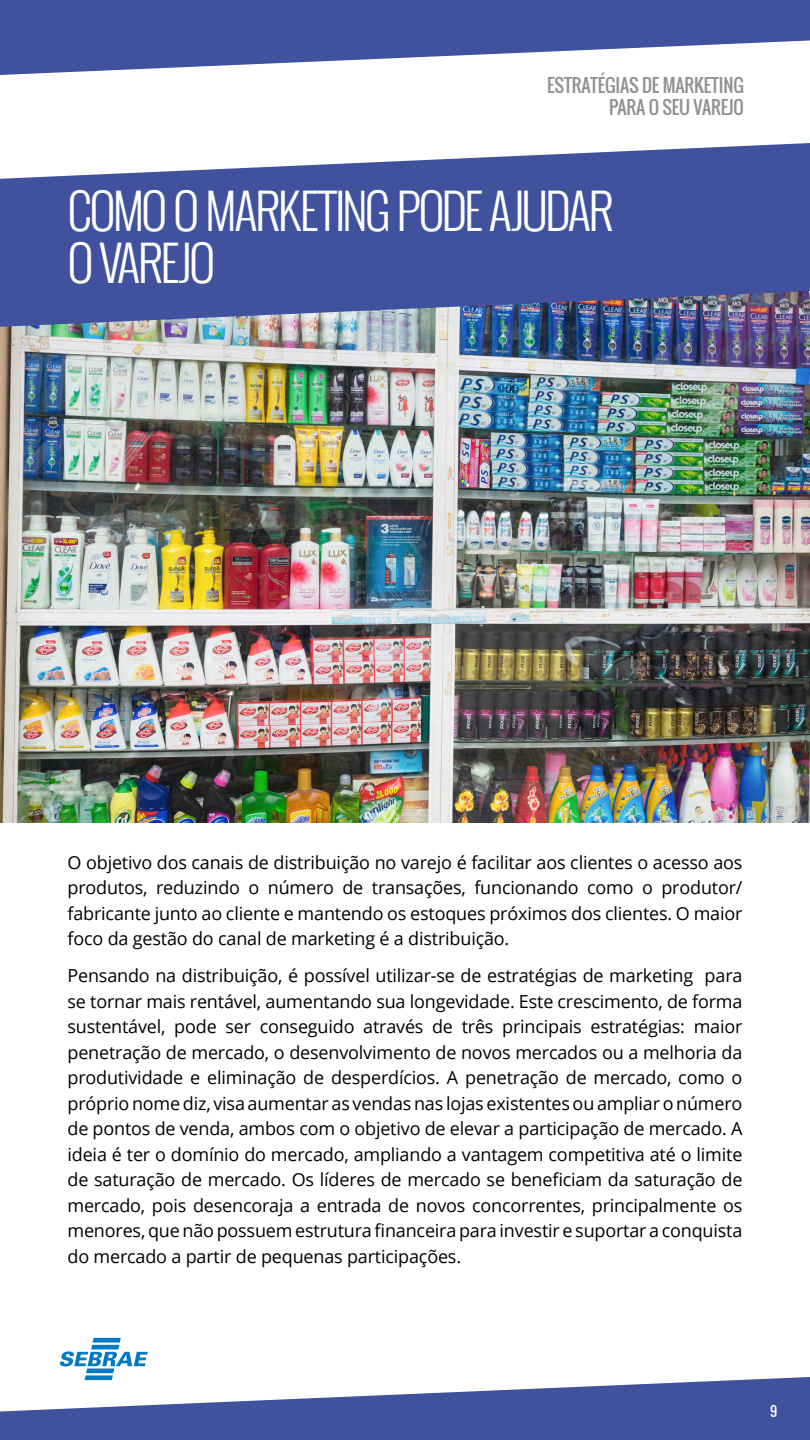
<style>
.page{position:relative;width:810px;height:1440px;background:#fff}
.page>*{position:absolute;margin:0;border:0;box-sizing:border-box;transform-origin:0 0}
.t1{font:300 48.75px/52.5px "Oswald";letter-spacing:-.055em;color:#fff}
.t2{font:18px/25.5px "Open Sans";letter-spacing:-.01em;color:#000;text-align:justify}
.t3{font:18px/22.5px "Oswald";letter-spacing:-.01em;color:#919191;text-align:right}
.t4{font:13.5px "Oswald";color:#fff}
</style>
<div class="page">
<img style="left:0;top:327px;width:810px;height:495px">
<svg style="left:0;top:0;width:810px;height:75px;fill:#40519e"></svg>
<svg style="left:0;top:1377px;width:810px;height:63px;fill:#40519e"></svg>
<svg style="left:60px;top:1338px;width:88px;height:42px"></svg>
<svg style="left:0;top:143px;width:810px;height:184px;background:#5866a7"></svg>
<p class="t3" style="left:547px;top:74px;width:198px">ESTRATÉGIAS DE MARKETING<br>PARA O SEU VAREJO</p>
<h1 class="t1" style="left:68px;top:184px;width:548px">COMO O MARKETING PODE AJUDAR<br>O VAREJO</h1>
<p class="t2" style="left:68px;top:849px;width:677px">O objetivo dos canais de distribuição no varejo é facilitar aos clientes o acesso aos produtos, reduzindo o número de transações, funcionando como o produtor/ fabricante junto ao cliente e mantendo os estoques próximos dos clientes. O maior foco da gestão do canal de marketing é a distribuição.</p>
<p class="t2" style="left:68px;top:962px;width:677px">Pensando na distribuição, é possível utilizar-se de estratégias de marketing para se tornar mais rentável, aumentando sua longevidade. Este crescimento, de forma sustentável, pode ser conseguido através de três principais estratégias: maior penetração de mercado, o desenvolvimento de novos mercados ou a melhoria da produtividade e eliminação de desperdícios. A penetração de mercado, como o próprio nome diz, visa aumentar as vendas nas lojas existentes ou ampliar o número de pontos de venda, ambos com o objetivo de elevar a participação de mercado. A ideia é ter o domínio do mercado, ampliando a vantagem competitiva até o limite de saturação de mercado. Os líderes de mercado se beneficiam da saturação de mercado, pois desencoraja a entrada de novos concorrentes, principalmente os menores, que não possuem estrutura financeira para investir e suportar a conquista do mercado a partir de pequenas participações.</p>
<p class="t4" style="left:770px;top:1401px;width:9px">9</p>
</div>
